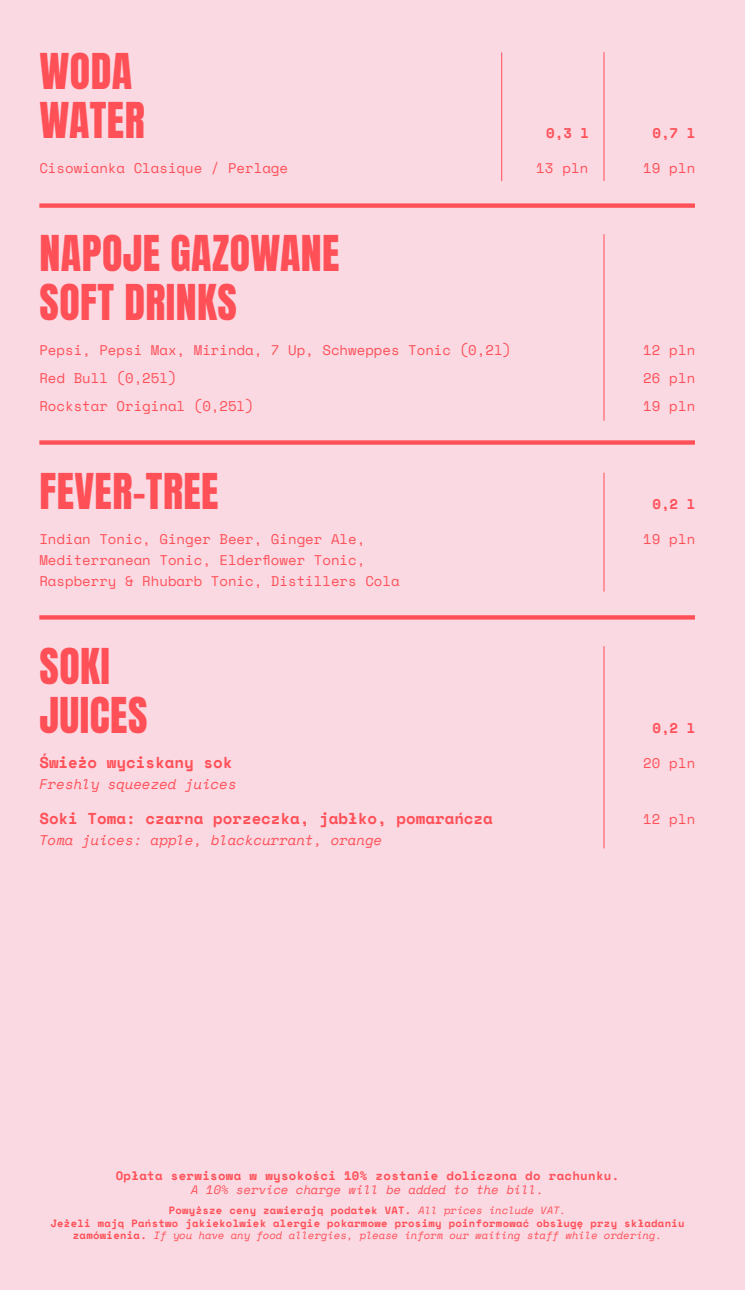
<style>
.page{position:relative;width:745px;height:1290px;background:#fff}
.page>*{position:absolute;margin:0;border:0;box-sizing:border-box;transform-origin:0 0}
.t1{font:42px/49px "Anton";letter-spacing:.01em;color:#ff5057}
.t2{font:700 15.75px "Space Mono";color:#ff5057}
.t3{font:14px/28px "Space Mono";color:#ff5057}
.t4{font:italic 14px "Space Mono";color:#ff5057}
.t5{font:700 14px "Space Mono";color:#ff5057}
.t6{font:700 12.25px "Space Mono";letter-spacing:.03em;color:#ff5057}
.t7{font:italic 12.25px "Space Mono";color:#ff5057}
.t8{font:700 10.5px/12.6px "Space Mono";letter-spacing:.03em;color:#ff5057;text-align:center}
.s1{font-weight:400;font-style:italic}
</style>
<div class="page">
<div style="left:0;top:0;width:744px;height:1290px;background:#fbd9e3"></div>
<div style="left:39px;top:203px;width:655px;height:5px;background:#ff5057"></div>
<div style="left:39px;top:440px;width:655px;height:5px;background:#ff5057"></div>
<svg style="left:39px;top:615px;width:655px;height:4px;background:#fe575e"></svg>
<hr style="left:603px;top:52px;width:1px;height:129px;background:#ff5057">
<hr style="left:603px;top:473px;width:1px;height:119px;background:#ff5057">
<hr style="left:603px;top:646px;width:1px;height:202px;background:#ff5057">
<hr style="left:603px;top:234px;width:1px;height:187px;background:#ff5057">
<hr style="left:501px;top:52px;width:1px;height:129px;background:#ff5057">
<h1 class="t1" style="left:40px;top:50px;width:107px">WODA<br>WATER</h1>
<p class="t3" style="left:39px;top:153px;width:250px">Cisowianka Clasique / Perlage</p>
<h1 class="t1" style="left:40px;top:232px;width:301px">NAPOJE GAZOWANE<br>SOFT DRINKS</h1>
<p class="t3" style="left:39px;top:335px;width:473px">Pepsi, Pepsi Max, Mirinda, 7 Up, Schweppes Tonic (0,2l)<br>Red Bull (0,25l)<br>Rockstar Original (0,25l)</p>
<h1 class="t1" style="left:40px;top:470px;width:180px">FEVER-TREE</h1>
<p class="t3" style="left:39px;top:528px;width:361px;line-height:21px">Indian Tonic, Ginger Beer, Ginger Ale,<br>Mediterranean Tonic, Elderflower Tonic,<br>Raspberry &amp; Rhubarb Tonic, Distillers Cola</p>
<h1 class="t1" style="left:40px;top:645px;width:109px">SOKI<br>JUICES</h1>
<p class="t2" style="left:39px;top:750px;width:194px">Świeżo wyciskany sok</p>
<p class="t4" style="left:39px;top:773px;width:199px">Freshly squeezed juices</p>
<p class="t2" style="left:39px;top:806px;width:455px">Soki Toma: czarna porzeczka, jabłko, pomarańcza</p>
<p class="t4" style="left:39px;top:829px;width:344px">Toma juices: apple, blackcurrant, orange</p>
<p class="t5" style="left:546px;top:122px;width:44px">0,3 l</p>
<p class="t5" style="left:652px;top:122px;width:44px">0,7 l</p>
<p class="t3" style="left:536px;top:153px;width:54px">13 pln</p>
<p class="t3" style="left:642px;top:153px;width:54px">19 pln</p>
<p class="t3" style="left:642px;top:335px;width:54px;text-align:justify">12 pln 26 pln 19 pln</p>
<p class="t5" style="left:652px;top:493px;width:44px">0,2 l</p>
<p class="t3" style="left:642px;top:524px;width:54px">19 pln</p>
<p class="t5" style="left:652px;top:717px;width:44px">0,2 l</p>
<p class="t3" style="left:642px;top:748px;width:54px">20 pln</p>
<p class="t3" style="left:642px;top:804px;width:54px">12 pln</p>
<p class="t6" style="left:116px;top:1166px;width:504px">Opłata serwisowa w wysokości 10% zostanie doliczona do rachunku.</p>
<p class="t7" style="left:191px;top:1181px;width:354px">A 10% service charge will be added to the bill.</p>
<p class="t8" style="left:50px;top:1203px;width:635px">Powyższe ceny zawierają podatek VAT. <span class="s1">All prices include VAT.<br></span>Jeżeli mają Państwo jakiekolwiek alergie pokarmowe prosimy poinformować obsługę przy składaniu zamówienia. <span class="s1">If you have any food allergies, please inform our waiting staff while ordering.</span></p>
</div>
